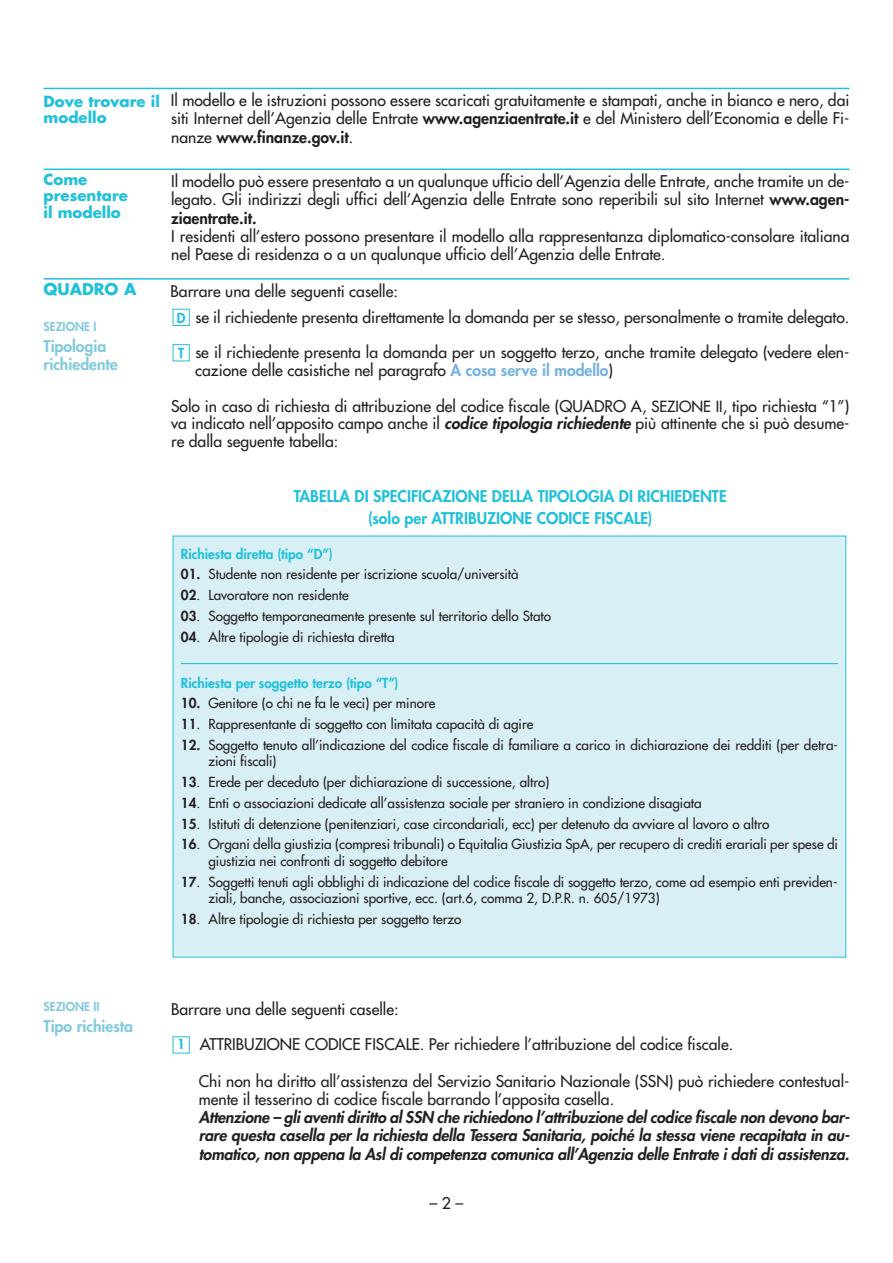
<style>
.page{position:relative;width:893px;height:1263px;background:#fff}
.page>*{position:absolute;margin:0;border:0;box-sizing:border-box;transform-origin:0 0}
.t1{font:15.75px/18.3px "Futura";color:#231f20}
.t2{font:italic 800 15.75px/18.1px "Futura";letter-spacing:-.01em;color:#231f20;text-align:justify}
.t3{font:800 15.75px/22.2px "Futura";color:#20c0db;text-align:center}
.t4{font:800 15.75px/18px "Futura";color:#81cadd}
.t5{font:700 15.75px "Futura";color:#20c0db}
.t6{font:700 15px/16.5px "Futura";color:#20c0db}
.t7{font:13.5px/16.5px "Futura";color:#231f20}
.t8{font:800 13.5px "Futura";color:#20c0db}
.t9{font:800 12px "Futura";color:#81cadd}
.s1{font-weight:800}
.s2{font-weight:800;color:#76b2df}
.s3{font-size:15px}
.s4{font-weight:800;font-style:italic}
</style>
<div class="page">
<hr style="left:44px;top:88px;width:805px;height:1px;background:#20c0db">
<hr style="left:44px;top:169px;width:805px;height:1px;background:#20c0db">
<hr style="left:44px;top:278px;width:805px;height:2px;background:#20c0db">
<div style="left:173px;top:1036px;width:17px;height:17px;border:1px solid #20c0db"></div>
<div style="left:173px;top:536px;width:672px;height:421px;background:#d8eff5"></div>
<hr style="left:181px;top:663px;width:657px;height:1px;background:#20c0db">
<div style="left:173px;top:309px;width:17px;height:17px;border:1px solid #20c0db"></div>
<div style="left:173px;top:344px;width:17px;height:17px;border:1px solid #20c0db"></div>
<p class="t6" style="left:44px;top:94px;width:118px">Dove trovare il modello</p>
<p class="t6" style="left:44px;top:172px;width:86px">Come presentare il modello</p>
<p class="t5" style="left:44px;top:282px;width:94px">QUADRO A</p>
<p class="t9" style="left:44px;top:320px;width:54px">SEZIONE I</p>
<p class="t4" style="left:44px;top:338px;width:76px">Tipologia richiedente</p>
<p class="t1" style="left:171px;top:92px;width:680px;text-align:justify">Il modello e le istruzioni possono essere scaricati gratuitamente e stampati, anche in bianco e nero, dai siti Internet dell’Agenzia delle Entrate <span class="s1">www.agenziaentrate.it</span> e del Ministero dell’Economia e delle Fi&shy;nanze <span class="s1">www.finanze.gov.it</span>.</p>
<p class="t1" style="left:171px;top:173px;width:680px;text-align:justify">Il modello può essere presentato a un qualunque ufficio dell’Agenzia delle Entrate, anche tramite un de&shy;legato. Gli indirizzi degli uffici dell’Agenzia delle Entrate sono reperibili sul sito Internet <span class="s1">www.agen&shy;ziaentrate.it.</span></p>
<p class="t1" style="left:171px;top:228px;width:680px">I residenti all’estero possono presentare il modello alla rappresentanza diplomatico-consolare italiana nel Paese di residenza o a un qualunque ufficio dell’Agenzia delle Entrate.</p>
<p class="t1" style="left:195px;top:279px;width:656px;line-height:26.2px;text-indent:-25px">Barrare una delle seguenti caselle:<br>se il richiedente presenta direttamente la domanda per se stesso, personalmente o tramite delegato.</p>
<p class="t1" style="left:195px;top:345px;width:656px;line-height:17.7px">se il richiedente presenta la domanda per un soggetto terzo, anche tramite delegato (vedere elen&shy;cazione delle casistiche nel paragrafo <span class="s2">A cosa serve il modello</span>)</p>
<p class="t1" style="left:171px;top:398px;width:680px;line-height:17.7px;text-align:justify">Solo in caso di richiesta di attribuzione del codice fiscale (QUADRO A, <span class="s3">SEZIONE II</span>, tipo richiesta “1”) va indicato nell’apposito campo anche il <span class="s4">codice tipologia richiedente</span> più attinente che si può desume&shy;re dalla seguente tabella:</p>
<p class="t3" style="left:294px;top:486px;width:434px">TABELLA DI SPECIFICAZIONE DELLA TIPOLOGIA DI RICHIEDENTE (solo per ATTRIBUZIONE CODICE FISCALE)</p>
<p class="t8" style="left:177px;top:311px;width:10px">D</p>
<p class="t8" style="left:178px;top:347px;width:8px">T</p>
<p class="t8" style="left:181px;top:547px;width:153px">Richiesta diretta (tipo “D”)</p>
<p class="t7" style="left:181px;top:567px;width:339px"><span class="s1">01.</span> Studente non residente per iscrizione scuola/università</p>
<p class="t7" style="left:181px;top:588px;width:169px"><span class="s1">02</span>. Lavoratore non residente</p>
<p class="t7" style="left:181px;top:609px;width:372px"><span class="s1">03</span>. Soggetto temporaneamente presente sul territorio dello Stato</p>
<p class="t7" style="left:181px;top:629px;width:215px"><span class="s1">04</span>. Altre tipologie di richiesta diretta</p>
<p class="t8" style="left:181px;top:676px;width:219px">Richiesta per soggetto terzo (tipo “T”)</p>
<p class="t7" style="left:181px;top:696px;width:256px"><span class="s1">10.</span> Genitore (o chi ne fa le veci) per minore</p>
<p class="t7" style="left:181px;top:717px;width:354px"><span class="s1">11</span>. Rappresentante di soggetto con limitata capacità di agire</p>
<p class="t7" style="left:208px;top:738px;width:631px;text-indent:-28px"><span class="s1">12.</span> Soggetto tenuto all’indicazione del codice fiscale di familiare a carico in dichiarazione dei redditi (per detra&shy;zioni fiscali)</p>
<p class="t7" style="left:181px;top:775px;width:370px"><span class="s1">13</span>. Erede per deceduto (per dichiarazione di successione, altro)</p>
<p class="t7" style="left:181px;top:796px;width:522px"><span class="s1">14</span>. Enti o associazioni dedicate all’assistenza sociale per straniero in condizione disagiata</p>
<p class="t7" style="left:181px;top:816px;width:590px"><span class="s1">15</span>. Istituti di detenzione (penitenziari, case circondariali, ecc) per detenuto da avviare al lavoro o altro</p>
<p class="t7" style="left:208px;top:837px;width:631px;text-indent:-28px"><span class="s1">16</span>. Organi della giustizia (compresi tribunali) o Equitalia Giustizia SpA, per recupero di crediti erariali per spese di giustizia nei confronti di soggetto debitore</p>
<p class="t7" style="left:208px;top:874px;width:630px;text-indent:-28px"><span class="s1">17</span>. Soggetti tenuti agli obblighi di indicazione del codice fiscale di soggetto terzo, come ad esempio enti previden&shy;ziali, banche, associazioni sportive, ecc. (art.6, comma 2, D.P.R. n. 605/1973)</p>
<p class="t7" style="left:181px;top:912px;width:282px"><span class="s1">18</span>. Altre tipologie di richiesta per soggetto terzo</p>
<p class="t9" style="left:44px;top:1000px;width:58px">SEZIONE II</p>
<p class="t4" style="left:44px;top:1018px;width:91px">Tipo richiesta</p>
<p class="t1" style="left:171px;top:1001px;width:229px">Barrare una delle seguenti caselle:</p>
<p class="t1" style="left:200px;top:1036px;width:535px">ATTRIBUZIONE CODICE FISCALE. Per richiedere l’attribuzione del codice fiscale.</p>
<p class="t1" style="left:199px;top:1073px;width:652px">Chi non ha diritto all’assistenza del Servizio Sanitario Nazionale (SSN) può richiedere contestual&shy;mente il tesserino di codice fiscale barrando l’apposita casella.</p>
<p class="t2" style="left:199px;top:1109px;width:655px">Attenzione – gliaventidiritto alSSN che richiedono l’attribuzione delcodice fiscale non devono bar&shy;rare questa casella per la richiesta della Tessera Sanitaria, poiché la stessa viene recapitata in au&shy;tomatico, non appena la Asl di competenza comunica all’Agenzia delle Entrate i dati di assistenza.</p>
<p class="t8" style="left:177px;top:1037px;width:9px">1</p>
<p class="t1" style="left:429px;top:1195px;width:35px">– 2 –</p>
</div>
